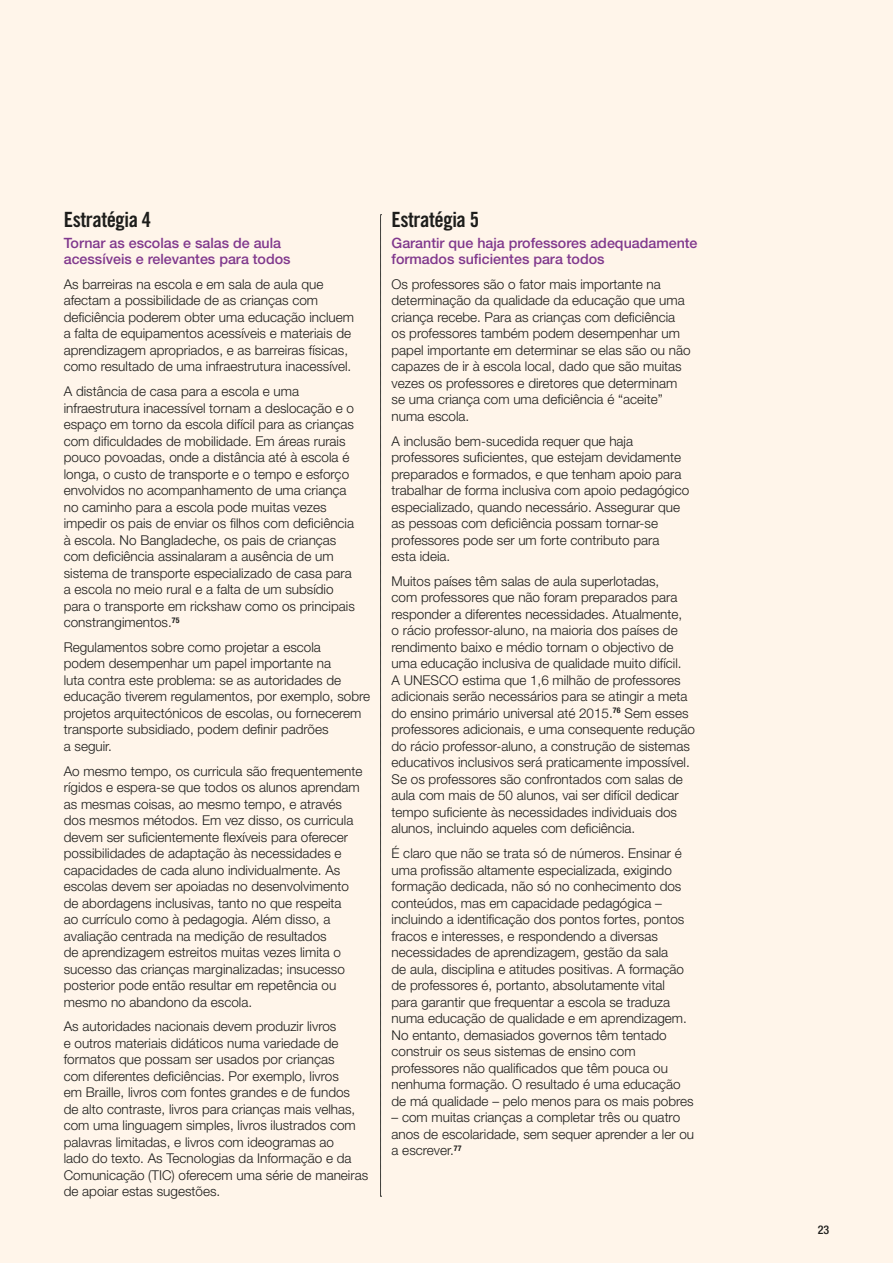
<style>
.page{position:relative;width:893px;height:1263px;background:#fff5ea}
.page>*{position:absolute;margin:0;border:0;box-sizing:border-box;transform-origin:0 0}
.t1{font:21px "Trade Gothic Bold Cond Twenty";letter-spacing:-.02em;color:#1d1d1b}
.t2{font:500 14.25px/16.5px "Helvetica Neue LT Std";color:#80388d}
.t3{font:300 13.5px/16.5px "Helvetica Neue LT Std";color:#1d1d1b}
.t4{font:500 condensed 12px "Helvetica Neue LT Std";color:#1d1d1b}
</style>
<div class="page">
<svg style="left:380px;top:214px;width:2px;height:983px"></svg>
<h1 class="t1" style="left:64px;top:206px;width:89px">Estratégia 4</h1>
<p class="t2" style="left:64px;top:234px;width:228px">Tornar as escolas e salas de aula acessíveis e relevantes para todos</p>
<p class="t3" style="left:64px;top:275px;width:292px">As barreiras na escola e em sala de aula que afectam a possibilidade de as crianças com deficiência poderem obter uma educação incluem a falta de equipamentos acessíveis e materiais de aprendizagem apropriados, e as barreiras físicas, como resultado de uma infraestrutura inacessível.</p>
<p class="t3" style="left:64px;top:383px;width:293px">A distância de casa para a escola e uma infraestrutura inacessível tornam a deslocação e o espaço em torno da escola difícil para as crianças com dificuldades de mobilidade. Em áreas rurais pouco povoadas, onde a distância até à escola é longa, o custo de transporte e o tempo e esforço envolvidos no acompanhamento de uma criança no caminho para a escola pode muitas vezes impedir os pais de enviar os filhos com deficiência à escola. No Bangladeche, os pais de crianças com deficiência assinalaram a ausência de um sistema de transporte especializado de casa para a escola no meio rural e a falta de um subsídio para o transporte em rickshaw como os principais constrangimentos.<sup>75</sup></p>
<p class="t3" style="left:64px;top:638px;width:308px">Regulamentos sobre como projetar a escola<br>podem desempenhar um papel importante na<br>luta contra este problema: se as autoridades de educação tiverem regulamentos, por exemplo, sobre projetos arquitectónicos de escolas, ou fornecerem transporte subsidiado, podem definir padrões<br>a seguir.</p>
<p class="t3" style="left:64px;top:762px;width:300px">Ao mesmo tempo, os curricula são frequentemente rígidos e espera-se que todos os alunos aprendam as mesmas coisas, ao mesmo tempo, e através dos mesmos métodos. Em vez disso, os curricula devem ser suficientemente flexíveis para oferecer possibilidades de adaptação às necessidades e capacidades de cada aluno individualmente. As escolas devem ser apoiadas no desenvolvimento de abordagens inclusivas, tanto no que respeita<br>ao currículo como à pedagogia. Além disso, a avaliação centrada na medição de resultados<br>de aprendizagem estreitos muitas vezes limita o sucesso das crianças marginalizadas; insucesso posterior pode então resultar em repetência ou mesmo no abandono da escola.</p>
<p class="t3" style="left:64px;top:1018px;width:306px">As autoridades nacionais devem produzir livros<br>e outros materiais didáticos numa variedade de formatos que possam ser usados por crianças<br>com diferentes deficiências. Por exemplo, livros<br>em Braille, livros com fontes grandes e de fundos de alto contraste, livros para crianças mais velhas, com uma linguagem simples, livros ilustrados com palavras limitadas, e livros com ideogramas ao<br>lado do texto. As Tecnologias da Informação e da Comunicação (TIC) oferecem uma série de maneiras de apoiar estas sugestões.</p>
<h1 class="t1" style="left:392px;top:206px;width:89px">Estratégia 5</h1>
<p class="t2" style="left:392px;top:234px;width:307px">Garantir que haja professores adequadamente formados suficientes para todos</p>
<p class="t3" style="left:392px;top:275px;width:301px">Os professores são o fator mais importante na determinação da qualidade da educação que uma criança recebe. Para as crianças com deficiência os professores também podem desempenhar um papel importante em determinar se elas são ou não capazes de ir à escola local, dado que são muitas vezes os professores e diretores que determinam se uma criança com uma deficiência é “aceite” numa escola.</p>
<p class="t3" style="left:392px;top:432px;width:299px">A inclusão bem-sucedida requer que haja professores suficientes, que estejam devidamente preparados e formados, e que tenham apoio para trabalhar de forma inclusiva com apoio pedagógico especializado, quando necessário. Assegurar que as pessoas com deficiência possam tornar-se professores pode ser um forte contributo para<br>esta ideia.</p>
<p class="t3" style="left:392px;top:572px;width:305px">Muitos países têm salas de aula superlotadas,<br>com professores que não foram preparados para responder a diferentes necessidades. Atualmente,<br>o rácio professor-aluno, na maioria dos países de rendimento baixo e médio tornam o objectivo de uma educação inclusiva de qualidade muito difícil.<br>A UNESCO estima que 1,6 milhão de professores adicionais serão necessários para se atingir a meta do ensino primário universal até 2015.<sup>76</sup> Sem esses professores adicionais, e uma consequente redução do rácio professor-aluno, a construção de sistemas educativos inclusivos será praticamente impossível.<br>Se os professores são confrontados com salas de aula com mais de 50 alunos, vai ser difícil dedicar tempo suficiente às necessidades individuais dos alunos, incluindo aqueles com deficiência.</p>
<p class="t3" style="left:392px;top:845px;width:304px">É claro que não se trata só de números. Ensinar é uma profissão altamente especializada, exigindo formação dedicada, não só no conhecimento dos conteúdos, mas em capacidade pedagógica – incluindo a identificação dos pontos fortes, pontos fracos e interesses, e respondendo a diversas necessidades de aprendizagem, gestão da sala<br>de aula, disciplina e atitudes positivas. A formação de professores é, portanto, absolutamente vital para garantir que frequentar a escola se traduza numa educação de qualidade e em aprendizagem.<br>No entanto, demasiados governos têm tentado construir os seus sistemas de ensino com professores não qualificados que têm pouca ou nenhuma formação. O resultado é uma educação de má qualidade – pelo menos para os mais pobres</p>
<p class="t3" style="left:392px;top:1109px;width:304px">– com muitas crianças a completar três ou quatro anos de escolaridade, sem sequer aprender a ler ou a escrever.<sup>77</sup></p>
<p class="t4" style="left:818px;top:1222px;width:13px">23</p>
</div>
